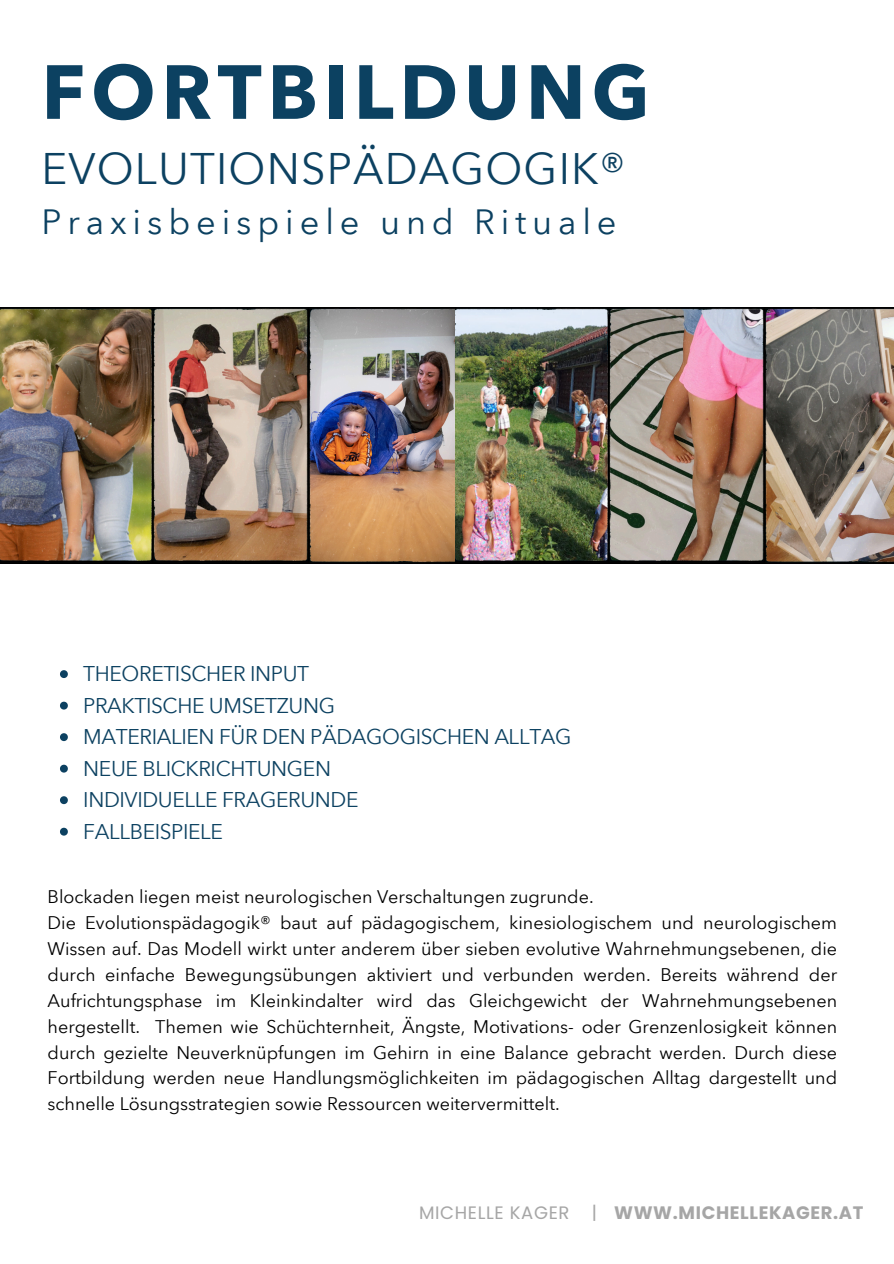
<style>
.page{position:relative;width:894px;height:1264px;background:#fff}
.page>*{position:absolute;margin:0;border:0;box-sizing:border-box;transform-origin:0 0}
.t1{font:700 75.75px "Avenir Next Arabic";letter-spacing:.08em;color:#0c4161}
.t2{font:43.5px "Avenir Next Arabic";letter-spacing:.025em;color:#0c4161}
.t3{font:34.5px "Avenir Next Arabic";letter-spacing:.17em;color:#0c4161}
.t4{font:21px "Avenir Next Arabic";letter-spacing:-.02em;color:#0c4161}
.t5{font:18px/26px "Avenir Next Arabic";color:#000;text-align:justify}
.t6{font:700 18px "Poppins";letter-spacing:.035em;color:#a6a6a6}
.s1{font-weight:400}
</style>
<div class="page">
<img style="left:0;top:307px;width:893px;height:256px">
<svg style="left:60px;top:670px;width:8px;height:8px"></svg>
<svg style="left:60px;top:701px;width:8px;height:8px"></svg>
<svg style="left:60px;top:733px;width:8px;height:8px"></svg>
<svg style="left:60px;top:764px;width:8px;height:8px"></svg>
<svg style="left:60px;top:796px;width:8px;height:8px"></svg>
<svg style="left:60px;top:827px;width:8px;height:8px"></svg>
<svg style="left:485px;top:417px;width:9px;height:9px"></svg>
<svg style="left:497px;top:435px;width:9px;height:9px"></svg>
<svg style="left:590px;top:445px;width:9px;height:9px"></svg>
<p class="t1" style="left:42px;top:48px;width:609px">FORTBILDUNG</p>
<p class="t2" style="left:42px;top:144px;width:585px">EVOLUTIONSPÄDAGOGIK®</p>
<p class="t3" style="left:42px;top:202px;width:576px">Praxisbeispiele und Rituale</p>
<p class="t4" style="left:83px;top:662px;width:227px">THEORETISCHER INPUT</p>
<p class="t4" style="left:83px;top:693px;width:253px">PRAKTISCHE UMSETZUNG</p>
<p class="t4" style="left:83px;top:725px;width:489px">MATERIALIEN FÜR DEN PÄDAGOGISCHEN ALLTAG</p>
<p class="t4" style="left:83px;top:756px;width:249px">NEUE BLICKRICHTUNGEN</p>
<p class="t4" style="left:83px;top:788px;width:277px">INDIVIDUELLE FRAGERUNDE</p>
<p class="t4" style="left:83px;top:819px;width:141px">FALLBEISPIELE</p>
<h2 class="t5" style="left:48px;top:884px;width:547px">Blockaden liegen meist neurologischen Verschaltungen zugrunde.</h2>
<h3 class="t5" style="left:48px;top:909px;width:790px">Die Evolutionspädagogik® baut auf pädagogischem, kinesiologischem und neurologischem Wissen auf. Das Modell wirkt unter anderem über sieben evolutive Wahrnehmungsebenen, die durch einfache Bewegungsübungen aktiviert und verbunden werden. Bereits während der Aufrichtungsphase im Kleinkindalter wird das Gleichgewicht der Wahrnehmungsebenen hergestellt. Themen wie Schüchternheit, Ängste, Motivations- oder Grenzenlosigkeit können durch gezielte Neuverknüpfungen im Gehirn in eine Balance gebracht werden. Durch diese Fortbildung werden neue Handlungsmöglichkeiten im pädagogischen Alltag dargestellt und schnelle Lösungsstrategien sowie Ressourcen weitervermittelt.</h3>
<p class="t6" style="left:419px;top:1200px;width:446px"><span class="s1">MICHELLE KAGER |</span> WWW.MICHELLEKAGER.AT</p>
</div>
